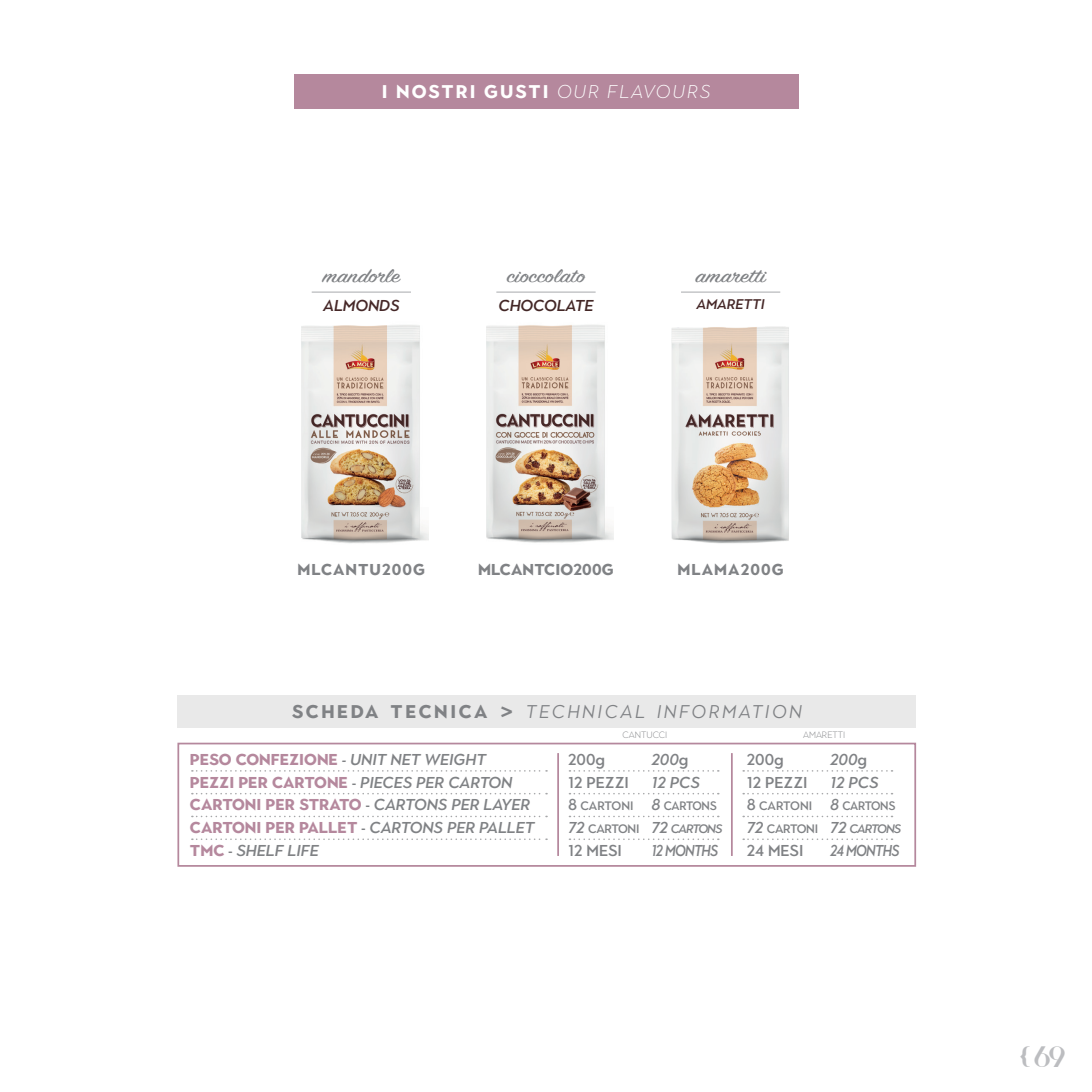
<style>
.page{position:relative;width:1092px;height:1092px;background:#fff}
.page>*{position:absolute;margin:0;border:0;box-sizing:border-box;transform-origin:0 0}
.t1{font:31.5px "Athena";color:#bcbdc0}
.t2{font:21px "Sign Painter House Script";color:#808285;scale:1.25 1}
.t3{font:italic 18.38px "Town 80 Text";letter-spacing:.145em;color:#808285}
.t4{font:700 18.38px "Town 80 Text";letter-spacing:.11em;color:#fff}
.t5{font:700 15.75px "Town 80 Text";color:#b5889d}
.t6{font:700 15.75px "Town 80 Text";letter-spacing:.065em;color:#808285}
.t7{font:500 15.75px "Town 80 Text";color:#808285}
.t8{font:italic 500 15.75px "Town 80 Text";letter-spacing:-.05em;color:#808285}
.t9{font:italic 500 15.75px "Town 80 Text";letter-spacing:-.05em;color:#808285;scale:.85 1}
.t10{font:italic 500 15.75px "Town 80 Text";color:#808285}
.t11{font:500 15.75px "Town 80 Text";color:#808285}
.t12{font:italic 500 15.75px "Town 80 Text";color:#432726}
.t13{font:italic 500 15.75px "Town 80 Text";color:#462828}
.t14{font:italic 500 14px "Town 80 Text";color:#462828}
.t15{font:500 12.25px "Town 80 Text";letter-spacing:-.025em;color:#808285}
.t16{font:300 9.1px "Town 80 Text";color:#808285}
.s1{font-weight:300;font-style:italic}
.s2{font-weight:700;font-style:normal}
.s3{font-weight:500;font-style:normal;font-size:26.25px}
.s4{font-weight:500;font-style:italic;color:#808285}
.s5{font-style:inherit}
.s6{font-style:normal}
.s7{font-weight:500;color:#808285}
.s8{font-size:15.75px}
.s9{font-style:italic;font-size:15.75px}
.s10{font-style:italic}
.s11{font-weight:700;font-style:normal;color:#b5889d}
</style>
<div class="page">
<img style="left:671px;top:326px;width:118px;height:218px">
<div style="left:294px;top:74px;width:504px;height:35px;background:#b5889d"></div>
<hr style="left:312px;top:291px;width:99px;height:1px;background:#a8a9ad">
<hr style="left:496px;top:291px;width:99px;height:1px;background:#a8a9ad">
<hr style="left:681px;top:291px;width:99px;height:1px;background:#a8a9ad">
<img style="left:486px;top:325px;width:127px;height:218px">
<img style="left:301px;top:325px;width:128px;height:219px">
<div style="left:177px;top:694px;width:739px;height:33px;background:#e9e9e9"></div>
<div style="left:177px;top:742px;width:739px;height:124px;border:2px solid #b5889d"></div>
<svg style="left:569px;top:770px;width:149px;height:1px"></svg>
<svg style="left:743px;top:770px;width:149px;height:1px"></svg>
<svg style="left:192px;top:770px;width:355px;height:1px"></svg>
<svg style="left:569px;top:838px;width:149px;height:2px"></svg>
<svg style="left:743px;top:838px;width:149px;height:2px"></svg>
<svg style="left:192px;top:838px;width:355px;height:2px"></svg>
<svg style="left:569px;top:793px;width:149px;height:1px"></svg>
<svg style="left:743px;top:793px;width:149px;height:1px"></svg>
<svg style="left:192px;top:792px;width:355px;height:2px"></svg>
<svg style="left:569px;top:815px;width:149px;height:2px"></svg>
<svg style="left:743px;top:815px;width:149px;height:2px"></svg>
<svg style="left:192px;top:815px;width:355px;height:2px"></svg>
<hr style="left:557px;top:753px;width:2px;height:102px;background:#b5889d">
<hr style="left:731px;top:753px;width:1px;height:102px;background:#b5889d">
<p class="t4" style="left:382px;top:80px;width:329px">I NOSTRI GUSTI <span class="s1">OUR FLAVOURS</span></p>
<p class="t2" style="left:323px;top:263px;width:63px">mandorle</p>
<p class="t2" style="left:506px;top:263px;width:64px">cioccolato</p>
<p class="t2" style="left:695px;top:263px;width:58px">amaretti</p>
<p class="t13" style="left:323px;top:295px;width:78px">ALMONDS</p>
<p class="t12" style="left:498px;top:295px;width:96px">CHOCOLATE</p>
<p class="t14" style="left:696px;top:295px;width:70px">AMARETTI</p>
<p class="t6" style="left:297px;top:559px;width:37px">MLCANT</p>
<p class="t6" style="left:369px;top:559px;width:57px">U200G</p>
<p class="t6" style="left:478px;top:559px;width:33px">MLCANTCI</p>
<p class="t6" style="left:560px;top:559px;width:55px">O200G</p>
<p class="t6" style="left:677px;top:559px;width:108px">MLAMA200G</p>
<p class="t3" style="left:292px;top:699px;width:511px"><span class="s2">SCHEDA TECNICA</span> <span class="s3">&gt;</span> TECHNICAL INFORMATION</p>
<p class="t16" style="left:622px;top:729px;width:46px">CANTUCCI</p>
<p class="t16" style="left:803px;top:729px;width:44px">AMARETTI</p>
<p class="t5" style="left:190px;top:749px;width:297px">PESO CONFEZIONE <span class="s4">- UNIT NET WEIGHT</span></p>
<p class="t7" style="left:568px;top:749px;width:38px">200<span class="s5">g</span></p>
<p class="t8" style="left:651px;top:749px;width:38px">200<span class="s6">g</span></p>
<p class="t7" style="left:746px;top:749px;width:38px">200<span class="s5">g</span></p>
<p class="t8" style="left:830px;top:749px;width:38px">200<span class="s6">g</span></p>
<p class="t5" style="left:190px;top:772px;width:324px">PEZZI PER CARTONE <span class="s7">-</span> <span class="s4">PIECES PER CARTON</span></p>
<p class="t7" style="left:568px;top:772px;width:62px">12 PEZZI</p>
<p class="t8" style="left:651px;top:772px;width:50px">12 PCS</p>
<p class="t7" style="left:746px;top:772px;width:62px">12 PEZZI</p>
<p class="t8" style="left:830px;top:772px;width:50px">12 PCS</p>
<p class="t5" style="left:190px;top:794px;width:342px">CA RTONI PER ST RATO <span class="s7">-</span> <span class="s4">CARTONS PER LAYER</span></p>
<p class="t15" style="left:568px;top:798px;width:150px"><span class="s8">8</span> CARTONI <span class="s9">8</span> CARTONS</p>
<p class="t15" style="left:746px;top:798px;width:150px"><span class="s8">8</span> CARTONI <span class="s9">8</span> CARTONS</p>
<p class="t5" style="left:190px;top:817px;width:346px">CARTONI PER PALLET <span class="s7">-</span> <span class="s4">CARTONS PER PALLET</span></p>
<p class="t15" style="left:568px;top:821px;width:156px"><span class="s9">72</span> CARTONI <span class="s9">72</span> <span class="s10">CARTONS</span></p>
<p class="t15" style="left:746px;top:821px;width:156px"><span class="s9">72</span> CARTONI <span class="s9">72</span> <span class="s10">CARTONS</span></p>
<p class="t10" style="left:190px;top:840px;width:130px"><span class="s11">TMC</span> <span class="s6">-</span> SHELF LIFE</p>
<p class="t11" style="left:568px;top:840px;width:55px"><span class="s5">12</span> MESI</p>
<p class="t9" style="left:651px;top:840px;width:80px">12 MONTHS</p>
<p class="t11" style="left:746px;top:840px;width:58px"><span class="s5">24</span> MESI</p>
<p class="t9" style="left:830px;top:840px;width:83px">24 MONTHS</p>
<h1 class="t1" style="left:1018px;top:1034px;width:50px">{ 69</h1>
</div>
